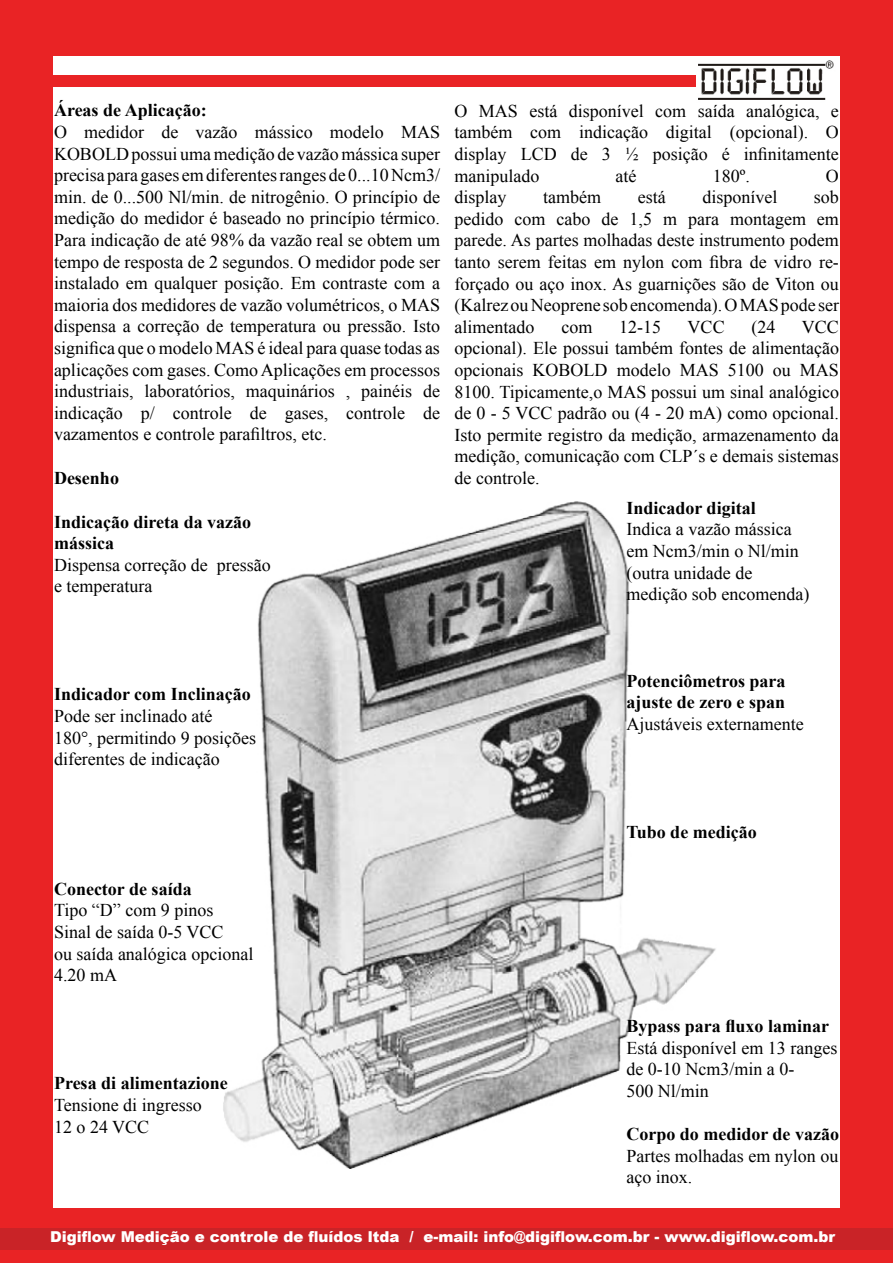
<style>
.page{position:relative;width:893px;height:1263px;background:#fff}
.page>*{position:absolute;margin:0;border:0;box-sizing:border-box;transform-origin:0 0}
.t1{font:18px/21.6px "Times New Roman";color:#000}
.t2{font:700 18px/21.6px "Times New Roman";color:#000}
.t3{font:900 15px "Arial";color:#fff}
</style>
<div class="page">
<div style="left:0;top:0;width:893px;height:55px;background:#e92325"></div>
<div style="left:0;top:1209px;width:893px;height:54px;background:#e92325"></div>
<div style="left:0;top:0;width:52px;height:1263px;background:#e92325"></div>
<div style="left:841px;top:0;width:52px;height:1263px;background:#e92325"></div>
<div style="left:0;top:76px;width:698px;height:11px;background:#e92325"></div>
<img style="left:696px;top:60px;width:138px;height:40px">
<div style="left:0;top:1229px;width:893px;height:21px;background:#c92327"></div>
<img style="left:223px;top:501px;width:493px;height:668px">
<p class="t2" style="left:54px;top:99px;width:154px">Áreas de Aplicação:</p>
<p class="t1" style="left:54px;top:121px;width:388px;text-align:justify">O medidor de vazão mássico modelo MAS KOBOLD possui uma medição de vazão mássica super precisa para gases em diferentes ranges de 0...10 Ncm3/ min. de 0...500 Nl/min. de nitrogênio. O princípio de medição do medidor é baseado no princípio térmico.<br>Para indicação de até 98% da vazão real se obtem um tempo de resposta de 2 segundos. O medidor pode ser instalado em qualquer posição. Em contraste com a maioria dos medidores de vazão volumétricos, o MAS dispensa a correção de temperatura ou pressão. Isto significa que o modelo MAS é ideal para quase todas as aplicações com gases. Como Aplicações em processos industriais, laboratórios, maquinários , painéis de indicação p/ controle de gases, controle de vazamentos e controle parafiltros, etc.</p>
<p class="t2" style="left:54px;top:466px;width:66px">Desenho</p>
<p class="t2" style="left:54px;top:510px;width:199px">Indicação direta da vazão mássica</p>
<p class="t1" style="left:54px;top:554px;width:218px">Dispensa correção de pressão e temperatura</p>
<p class="t1" style="left:454px;top:100px;width:386px;text-align:justify">O MAS está disponível com saída analógica, e também com indicação digital (opcional). O display LCD de 3 ½ posição é infinitamente manipulado</p>
<p class="t1" style="left:616px;top:164px;width:22px">até</p>
<p class="t1" style="left:713px;top:164px;width:39px">180º.</p>
<p class="t1" style="left:826px;top:164px;width:14px">O</p>
<p class="t1" style="left:454px;top:186px;width:386px;text-align:justify;text-indent:359px">sob pedido com cabo de 1,5 m para montagem em parede. As partes molhadas deste instrumento podem tanto serem feitas em nylon com fibra de vidro re&shy;forçado ou aço inox. As guarnições são de Viton ou (Kalrez ou Neoprene sob encomenda). O MAS pode ser alimentado</p>
<p class="t1" style="left:454px;top:186px;width:54px">display</p>
<p class="t1" style="left:543px;top:186px;width:59px">também</p>
<p class="t1" style="left:638px;top:186px;width:29px">está</p>
<p class="t1" style="left:702px;top:186px;width:77px">disponível</p>
<p class="t1" style="left:561px;top:316px;width:32px">com</p>
<p class="t1" style="left:619px;top:316px;width:43px">12-15</p>
<p class="t1" style="left:688px;top:316px;width:39px">VCC</p>
<p class="t1" style="left:751px;top:316px;width:25px">(24</p>
<p class="t1" style="left:454px;top:316px;width:386px;text-align:justify;text-indent:347px">VCC opcional). Ele possui também fontes de alimentação opcionais KOBOLD modelo MAS 5100 ou MAS 8100. Tipicamente,o MAS possui um sinal analógico de 0 - 5 VCC padrão ou (4 - 20 mA) como opcional.<br>Isto permite registro da medição, armazenamento da medição, comunicação com CLP´s e demais sistemas de controle.</p>
<p class="t2" style="left:626px;top:496px;width:131px">Indicador digital</p>
<p class="t1" style="left:626px;top:518px;width:184px">Indica a vazão mássica em Ncm3/min o Nl/min (outra unidade de medição sob encomenda)</p>
<p class="t2" style="left:54px;top:683px;width:198px">Indicador com Inclinação</p>
<p class="t1" style="left:54px;top:705px;width:204px">Pode ser inclinado até<br>180°, permitindo 9 posições diferentes de indicação</p>
<p class="t2" style="left:54px;top:877px;width:139px">Conector de saída</p>
<p class="t1" style="left:54px;top:899px;width:201px">Tipo “D” com 9 pinos<br>Sinal de saída 0-5 VCC<br>ou saída analógica opcional<br>4.20 mA</p>
<p class="t2" style="left:54px;top:1072px;width:175px">Presa di alimentazione</p>
<p class="t1" style="left:54px;top:1094px;width:149px">Tensione di ingresso<br>12 o 24 VCC</p>
<p class="t2" style="left:626px;top:669px;width:161px">Potenciômetros para ajuste de zero e span</p>
<p class="t1" style="left:626px;top:713px;width:179px">Ajustáveis externamente</p>
<p class="t2" style="left:626px;top:820px;width:132px">Tubo de medição</p>
<p class="t2" style="left:626px;top:1015px;width:204px">Bypass para fluxo laminar</p>
<p class="t1" style="left:626px;top:1037px;width:212px">Está disponível em 13 ranges de 0-10 Ncm3/min a 0-<br>500 Nl/min</p>
<p class="t2" style="left:626px;top:1123px;width:214px">Corpo do medidor de vazão</p>
<p class="t1" style="left:626px;top:1145px;width:213px">Partes molhadas em nylon ou aço inox.</p>
<p class="t3" style="left:50px;top:1226px;width:786px">Digiflow Medição e controle de fluídos ltda / e-mail: info@digiflow.com.br - www.digiflow.com.br</p>
</div>
